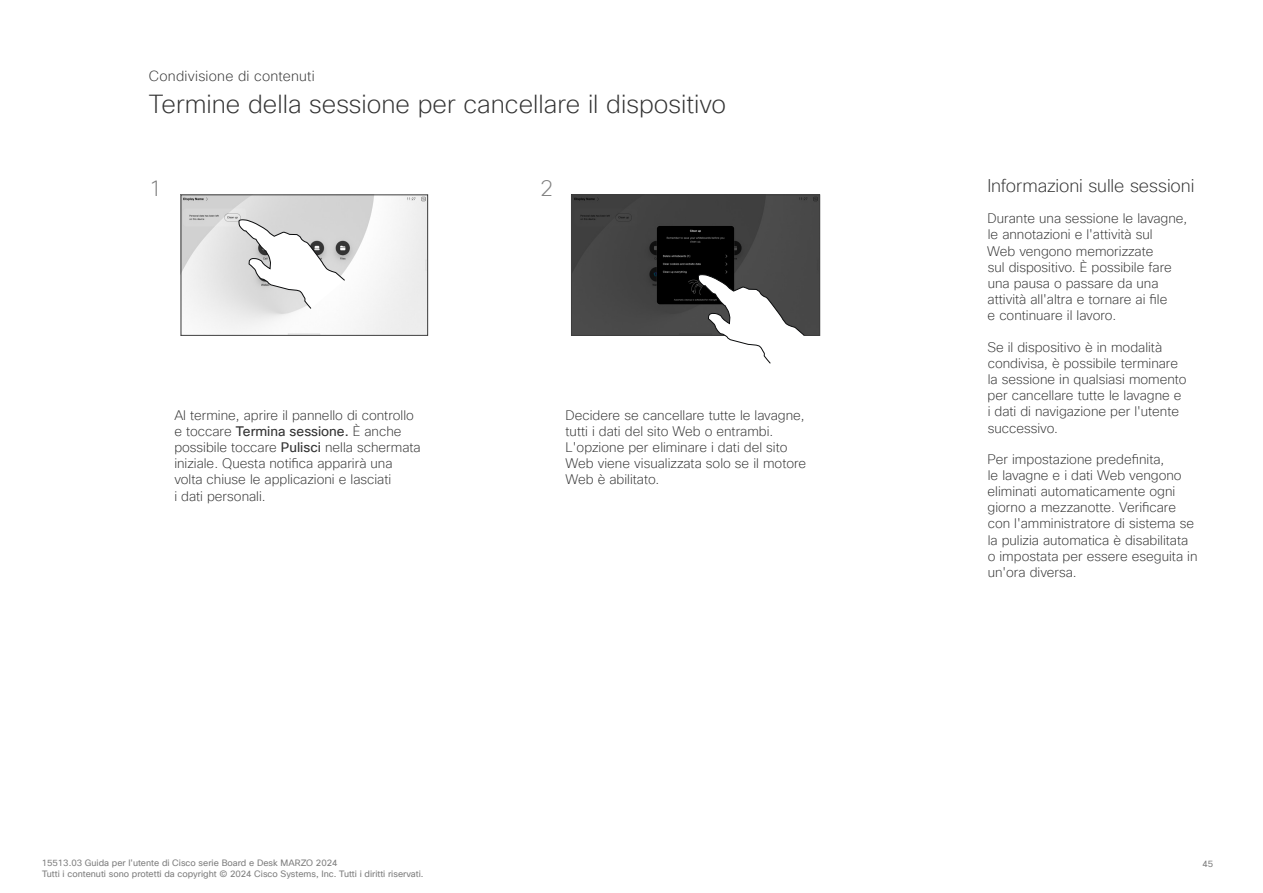
<style>
.page{position:relative;width:1263px;height:893px;background:#fff}
.page>*{position:absolute;margin:0;border:0;box-sizing:border-box;transform-origin:0 0}
.t1{font:200 25.5px "Cisco Sans TT";color:#333}
.t2{font:200 22.2px "Cisco Sans TT";color:#808080}
.t3{font:200 18px "Cisco Sans TT";letter-spacing:-.005em;color:#333}
.t4{font:200 14.25px "Cisco Sans TT";letter-spacing:.02em;color:#333}
.t5{font:200 13.5px/16.2px "Cisco Sans TT";color:#333}
.t6{font:9px/10.8px "Cisco Sans TT";color:#808080}
.t7{font:9px "Cisco Sans";color:#808080}
.s1{font-weight:400}
</style>
<div class="page">
<img style="left:182px;top:196px;width:244px;height:138px">
<div style="left:180px;top:194px;width:248px;height:142px;border:1px solid #3d3d3d"></div>
<img style="left:573px;top:196px;width:245px;height:138px">
<div style="left:571px;top:194px;width:249px;height:142px;border:1px solid #3d3d3d"></div>
<svg style="left:238px;top:194px;width:108px;height:115px"></svg>
<svg style="left:698px;top:239px;width:107px;height:125px"></svg>
<p class="t4" style="left:149px;top:67px;width:167px">Condivisione di contenuti</p>
<h1 class="t1" style="left:149px;top:87px;width:579px">Termine della sessione per cancellare il dispositivo</h1>
<h2 class="t2" style="left:149px;top:174px;width:15px">1</h2>
<h2 class="t2" style="left:540px;top:174px;width:15px">2</h2>
<h3 class="t3" style="left:987px;top:174px;width:209px">Informazioni sulle sessioni</h3>
<p class="t5" style="left:174px;top:407px;width:248px">Al termine, aprire il pannello di controllo e toccare <span class="s1">Termina sessione.</span> È anche possibile toccare <span class="s1">Pulisci</span> nella schermata iniziale. Questa notifica apparirà una volta chiuse le applicazioni e lasciati<br>i dati personali.</p>
<p class="t5" style="left:566px;top:407px;width:242px">Decidere se cancellare tutte le lavagne, tutti i dati del sito Web o entrambi.<br>L'opzione per eliminare i dati del sito Web viene visualizzata solo se il motore Web è abilitato.</p>
<p class="t5" style="left:987px;top:211px;width:202px">Durante una sessione le lavagne, le annotazioni e l'attività sul<br>Web vengono memorizzate<br>sul dispositivo. È possibile fare una pausa o passare da una attività all'altra e tornare ai file<br>e continuare il lavoro.</p>
<p class="t5" style="left:987px;top:339px;width:201px">Se il dispositivo è in modalità condivisa, è possibile terminare la sessione in qualsiasi momento per cancellare tutte le lavagne e i dati di navigazione per l'utente successivo.</p>
<p class="t5" style="left:987px;top:451px;width:211px">Per impostazione predefinita,<br>le lavagne e i dati Web vengono eliminati automaticamente ogni giorno a mezzanotte. Verificare con l'amministratore di sistema se la pulizia automatica è disabilitata o impostata per essere eseguita in un'ora diversa.</p>
<p class="t6" style="left:42px;top:858px;width:383px">15513.03 Guida per l'utente di Cisco serie Board e Desk MARZO 2024<br>Tutti i contenuti sono protetti da copyright © 2024 Cisco Systems, Inc. Tutti i diritti riservati.</p>
<p class="t7" style="left:1202px;top:858px;width:12px">45</p>
</div>
